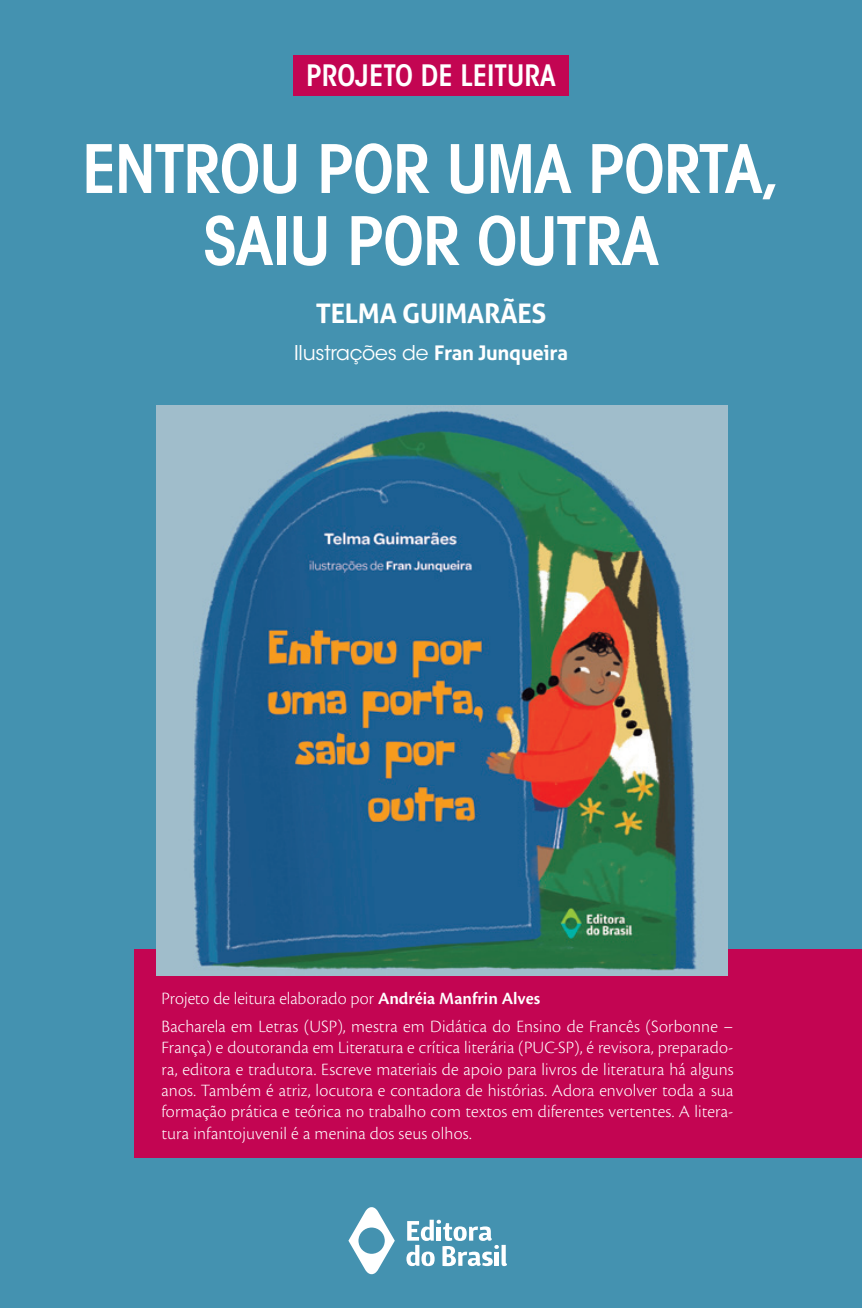
<style>
.page{position:relative;width:862px;height:1308px;background:#fff}
.page>*{position:absolute;margin:0;border:0;box-sizing:border-box;transform-origin:0 0}
.t1{font:600 condensed 67.5px/72px "Avant Garde";letter-spacing:-.02em;color:#fff;text-align:center}
.t2{font:600 condensed 29.25px "ITC Avant Garde Std";color:#fff}
.t3{font:700 27px "Aller";letter-spacing:-.01em;color:#fff}
.t4{font:20.25px "ITC Avant Garde Std";letter-spacing:-.01em;color:#fff}
.t5{font:300 18px/21.4px "Cronos Pro";letter-spacing:.005em;color:#fff}
.s1{font-family:"Aller";font-weight:700}
.s2{font-weight:600}
</style>
<div class="page">
<div style="left:0;top:0;width:861px;height:1307px;background:#4492b0"></div>
<div style="left:293px;top:55px;width:275px;height:41px;background:#c30552"></div>
<div style="left:134px;top:949px;width:727px;height:209px;background:#c30552"></div>
<img style="left:157px;top:405px;width:570px;height:570px">
<svg style="left:348px;top:1207px;width:46px;height:68px"></svg>
<svg style="left:406px;top:1219px;width:101px;height:47px"></svg>
<h2 class="t2" style="left:306px;top:57px;width:251px">PROJETO DE LEITURA</h2>
<h1 class="t1" style="left:82px;top:132px;width:698px">ENTROU POR UMA PORTA,<br>SAIU POR OUTRA</h1>
<h3 class="t3" style="left:315px;top:297px;width:232px">TELMA GUIMARÃES</h3>
<p class="t4" style="left:294px;top:340px;width:275px">Ilustrações de <span class="s1">Fran Junqueira</span></p>
<p class="t5" style="left:161px;top:984px;width:573px;line-height:27.7px">Projeto de leitura elaborado por <span class="s2">Andréia Manfrin Alves<br></span>Bacharela em Letras (USP), mestra em Didática do Ensino de Francês (Sorbonne –</p>
<p class="t5" style="left:161px;top:1036px;width:573px;text-align:justify">França) e doutoranda em Literatura e crítica literária (PUC-SP), é revisora, preparado&shy;ra, editora e tradutora. Escreve materiais de apoio para livros de literatura há alguns anos. Também é atriz, locutora e contadora de histórias. Adora envolver toda a sua formação prática e teórica no trabalho com textos em diferentes vertentes. A litera&shy;tura infantojuvenil é a menina dos seus olhos.</p>
</div>
